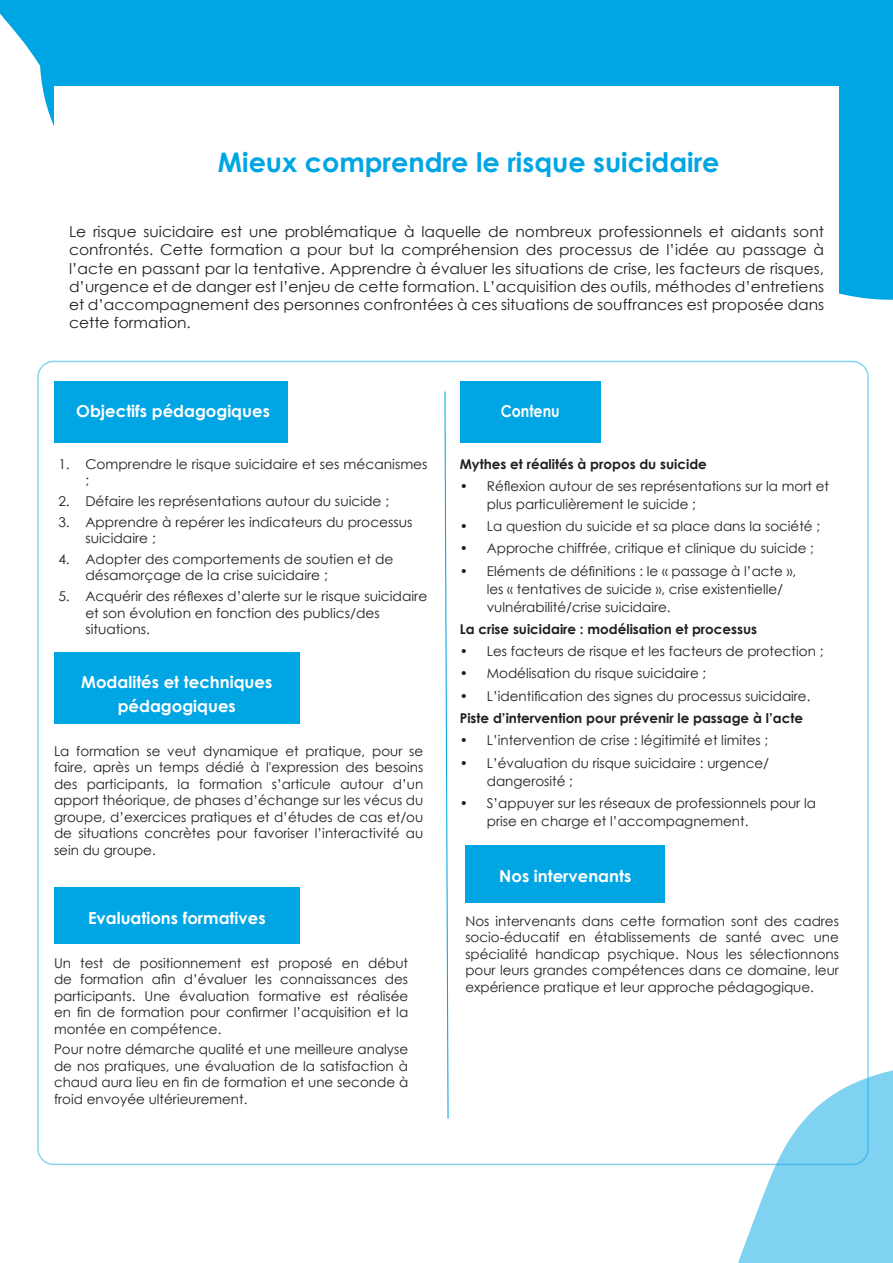
<style>
.page{position:relative;width:893px;height:1263px;background:#fff}
.page>*{position:absolute;margin:0;border:0;box-sizing:border-box;transform-origin:0 0}
.Paragraph_Style_2{font:700 27px "Century Gothic";color:#00a5e4}
.Som_niv_2_conduite{font:700 16.5px "Century Gothic";color:#fff}
.Som_niv_2_conduite-2{font:700 16.5px "Century Gothic";color:#fff;scale:.86 1}
.Som_niv_2_conduite-3{font:15px/18px "Century Gothic";color:#231f20;text-align:justify}
.Som_niv_2_conduite-4{font:13.5px/16.5px "Century Gothic";color:#231f20}
.Som_niv_2_conduite-5{font:700 13.5px "Century Gothic";color:#231f20}
</style>
<div class="page">
<svg style="left:0;top:0;width:893px;height:300px;fill:#00a5e4"></svg>
<div style="left:54px;top:87px;width:785px;height:1155px;background:#fff"></div>
<div style="left:54px;top:381px;width:234px;height:61px;background:#00a5e4"></div>
<div style="left:460px;top:381px;width:141px;height:61px;background:#00a5e4"></div>
<svg style="left:444px;top:391px;width:5px;height:728px"></svg>
<div style="left:54px;top:652px;width:246px;height:71px;background:#00a5e4"></div>
<div style="left:54px;top:888px;width:246px;height:56px;background:#00a5e4"></div>
<div style="left:465px;top:845px;width:200px;height:58px;background:#00a5e4"></div>
<svg style="left:696px;top:1061px;width:197px;height:202px"></svg>
<p class="Paragraph_Style_2" style="left:218px;top:141px;width:503px">Mieux comprendre le risque suicidaire</p>
<p class="Som_niv_2_conduite-3" style="left:69px;top:223px;width:757px">Le risque suicidaire est une problématique à laquelle de nombreux professionnels et aidants sont confrontés. Cette formation a pour but la compréhension des processus de l’idée au passage à l’acte en passant par la tentative. Apprendre à évaluer les situations de crise, les facteurs de risques, d’urgence et de danger est l’enjeu de cette formation. L’acquisition des outils, méthodes d’entretiens et d’accompagnement des personnes confrontées à ces situations de souffrances est proposée dans cette formation.</p>
<p class="Som_niv_2_conduite" style="left:76px;top:399px;width:195px">Objectifs pédagogiques</p>
<p class="Som_niv_2_conduite-2" style="left:501px;top:399px;width:70px">Contenu</p>
<p class="Som_niv_2_conduite-4" style="left:85px;top:455px;width:344px;text-indent:-27px">1. Comprendre le risque suicidaire et ses mécanismes ;</p>
<p class="Som_niv_2_conduite-4" style="left:58px;top:493px;width:332px">2. Défaire les représentations autour du suicide ;</p>
<p class="Som_niv_2_conduite-4" style="left:85px;top:513px;width:329px;text-indent:-27px">3. Apprendre à repérer les indicateurs du processus suicidaire ;</p>
<p class="Som_niv_2_conduite-4" style="left:85px;top:551px;width:310px;text-indent:-27px">4. Adopter des comportements de soutien et de désamorçage de la crise suicidaire ;</p>
<p class="Som_niv_2_conduite-4" style="left:85px;top:588px;width:343px;text-indent:-27px">5. Acquérir des réflexes d’alerte sur le risque suicidaire et son évolution en fonction des publics/des situations.</p>
<p class="Som_niv_2_conduite" style="left:81px;top:669px;width:193px">Modalités et techniques</p>
<p class="Som_niv_2_conduite" style="left:118px;top:694px;width:120px">pédagogiques</p>
<p class="Som_niv_2_conduite-4" style="left:54px;top:742px;width:371px;text-align:justify">La formation se veut dynamique et pratique, pour se faire, après un temps dédié à l'expression des besoins des participants, la formation s’articule autour d’un apport théorique, de phases d’échange sur les vécus du groupe, d’exercices pratiques et d’études de cas et/ou de situations concrètes pour favoriser l’interactivité au sein du groupe.</p>
<p class="Som_niv_2_conduite" style="left:88px;top:906px;width:179px">Evaluations formatives</p>
<p class="Som_niv_2_conduite-4" style="left:54px;top:954px;width:356px;text-align:justify">Un test de positionnement est proposé en début de formation afin d’évaluer les connaissances des participants. Une évaluation formative est réalisée en fin de formation pour confirmer l’acquisition et la montée en compétence.</p>
<p class="Som_niv_2_conduite-4" style="left:54px;top:1041px;width:356px;text-align:justify">Pour notre démarche qualité et une meilleure analyse de nos pratiques, une évaluation de la satisfaction à chaud aura lieu en fin de formation et une seconde à froid envoyée ultérieurement.</p>
<p class="Som_niv_2_conduite-5" style="left:460px;top:453px;width:249px">Mythes et réalités à propos du suicide</p>
<p class="Som_niv_2_conduite-4" style="left:487px;top:477px;width:344px;line-height:18px;text-indent:-27px">• Réflexion autour de ses représentations sur la mort et plus particulièrement le suicide ;</p>
<p class="Som_niv_2_conduite-4" style="left:460px;top:518px;width:362px">• La question du suicide et sa place dans la société ;</p>
<p class="Som_niv_2_conduite-4" style="left:460px;top:540px;width:356px">• Approche chiffrée, critique et clinique du suicide ;</p>
<p class="Som_niv_2_conduite-4" style="left:487px;top:562px;width:311px;line-height:18px;text-indent:-27px">• Eléments de définitions : le « passage à l’acte », les « tentatives de suicide », crise existentielle/ vulnérabilité/crise suicidaire.</p>
<p class="Som_niv_2_conduite-5" style="left:460px;top:619px;width:299px">La crise suicidaire : modélisation et processus</p>
<p class="Som_niv_2_conduite-4" style="left:460px;top:643px;width:365px">• Les facteurs de risque et les facteurs de protection ;</p>
<p class="Som_niv_2_conduite-4" style="left:460px;top:665px;width:248px">• Modélisation du risque suicidaire ;</p>
<p class="Som_niv_2_conduite-4" style="left:460px;top:687px;width:352px">• L’identification des signes du processus suicidaire.</p>
<p class="Som_niv_2_conduite-5" style="left:460px;top:708px;width:345px">Piste d’intervention pour prévenir le passage à l’acte</p>
<p class="Som_niv_2_conduite-4" style="left:460px;top:732px;width:310px">• L’intervention de crise : légitimité et limites ;</p>
<p class="Som_niv_2_conduite-4" style="left:487px;top:753px;width:284px;line-height:18px;text-indent:-27px">• L’évaluation du risque suicidaire : urgence/ dangerosité ;</p>
<p class="Som_niv_2_conduite-4" style="left:487px;top:794px;width:331px;line-height:18px;text-indent:-27px">• S’appuyer sur les réseaux de professionnels pour la prise en charge et l’accompagnement.</p>
<p class="Som_niv_2_conduite" style="left:499px;top:863px;width:133px">Nos intervenants</p>
<p class="Som_niv_2_conduite-4" style="left:465px;top:913px;width:375px;text-align:justify">Nos intervenants dans cette formation sont des cadres socio-éducatif en établissements de santé avec une spécialité handicap psychique. Nous les sélectionnons pour leurs grandes compétences dans ce domaine, leur expérience pratique et leur approche pédagogique.</p>
</div>
